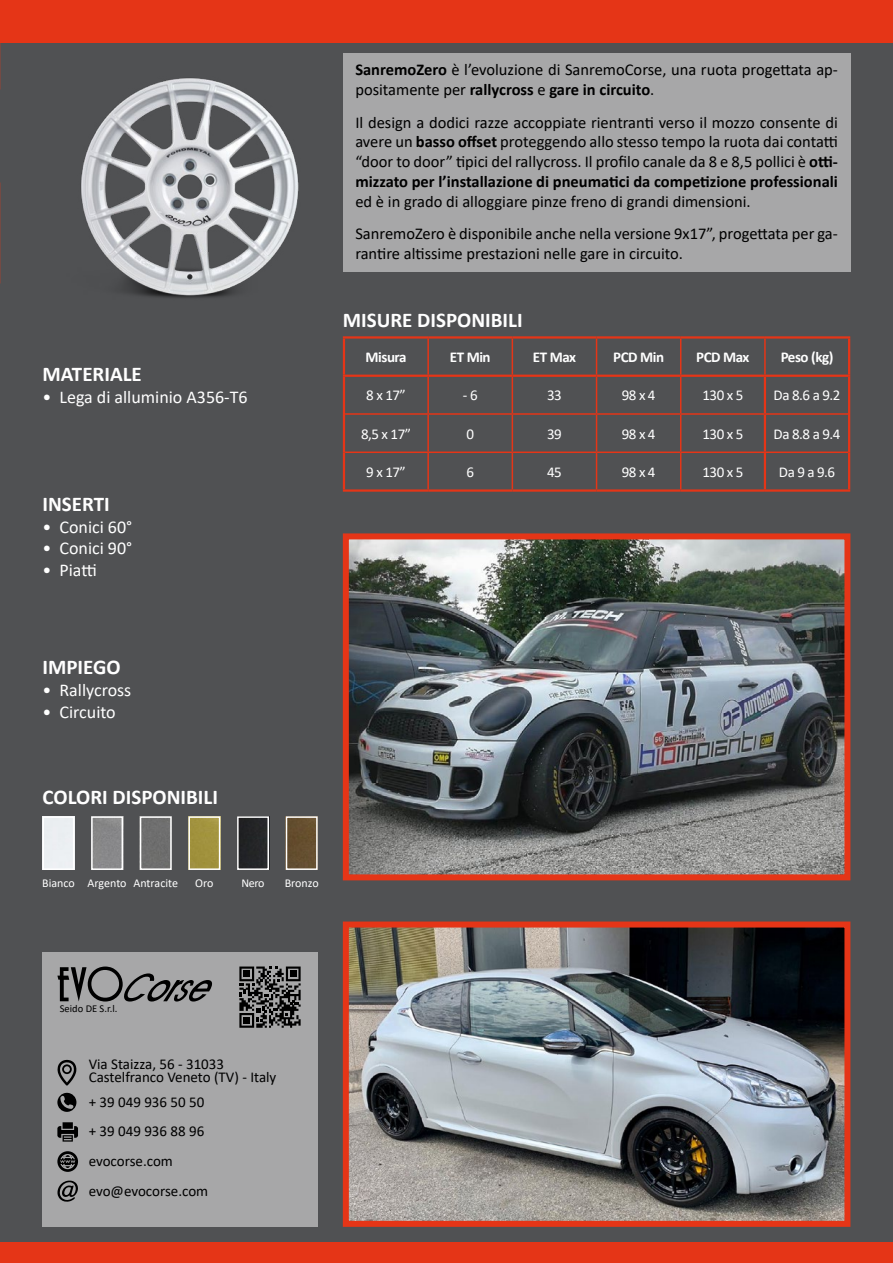
<style>
.page{position:relative;width:893px;height:1263px;background:#505153}
.page>*{position:absolute;margin:0;border:0;box-sizing:border-box;transform-origin:0 0}
.t1{font:700 21px "Calibri";color:#fff}
.t2{font:18px "Calibri";color:#fff}
.t3{font:16.5px/19.8px "Calibri";color:#000}
.t4{font:15px/29.5px "Calibri";color:#000}
.t5{font:15px "Calibri";letter-spacing:-.03em;color:#fff}
.t6{font:700 15px "Calibri";letter-spacing:-.03em;color:#fff}
.t7{font:12px "Calibri";color:#fff}
.t8{font:10.5px "Calibri";color:#000}
.s1{font-weight:700}
</style>
<div class="page">
<div style="left:43px;top:952px;width:275px;height:275px;background:#a7a7a8"></div>
<div style="left:343px;top:53px;width:507px;height:219px;background:#a7a7a8"></div>
<div style="left:0;top:1242px;width:893px;height:21px;background:#e53517"></div>
<div style="left:0;top:0;width:893px;height:43px;background:#e53517"></div>
<img style="left:350px;top:928px;width:493px;height:292px">
<div style="left:343px;top:921px;width:507px;height:306px;border:6px solid #e53517"></div>
<img style="left:350px;top:540px;width:493px;height:333px">
<div style="left:343px;top:533px;width:507px;height:347px;border:6px solid #e53517"></div>
<img style="left:81px;top:78px;width:218px;height:220px">
<svg style="left:57px;top:1060px;width:19px;height:25px"></svg>
<svg style="left:57px;top:1093px;width:19px;height:19px"></svg>
<svg style="left:57px;top:1122px;width:21px;height:19px"></svg>
<svg style="left:57px;top:1151px;width:21px;height:21px"></svg>
<svg style="left:57px;top:1180px;width:21px;height:22px"></svg>
<svg style="left:239px;top:966px;width:62px;height:62px"></svg>
<svg style="left:57px;top:966px;width:155px;height:35px"></svg>
<img style="left:46px;top:819px;width:25px;height:48px">
<div style="left:43px;top:816px;width:31px;height:54px;border:2px solid #fff"></div>
<div style="left:237px;top:816px;width:32px;height:54px;border:2px solid #fff"></div>
<img style="left:143px;top:819px;width:26px;height:48px">
<div style="left:140px;top:816px;width:32px;height:54px;border:2px solid #fff"></div>
<img style="left:94px;top:819px;width:26px;height:48px">
<div style="left:91px;top:816px;width:32px;height:54px;border:2px solid #fff"></div>
<img style="left:191px;top:819px;width:26px;height:48px">
<div style="left:188px;top:816px;width:32px;height:54px;border:2px solid #fff"></div>
<img style="left:289px;top:819px;width:26px;height:48px">
<div style="left:286px;top:816px;width:32px;height:54px;border:2px solid #fff"></div>
<hr style="left:343px;top:336px;width:85px;height:3px;background:#e53517">
<hr style="left:343px;top:339px;width:2px;height:36px;background:#e53517">
<hr style="left:428px;top:336px;width:84px;height:3px;background:#e53517">
<hr style="left:512px;top:336px;width:85px;height:3px;background:#e53517">
<hr style="left:597px;top:336px;width:84px;height:3px;background:#e53517">
<hr style="left:681px;top:336px;width:84px;height:3px;background:#e53517">
<hr style="left:765px;top:336px;width:85px;height:3px;background:#e53517">
<hr style="left:848px;top:339px;width:2px;height:36px;background:#e53517">
<hr style="left:343px;top:375px;width:85px;height:2px;background:#e53517">
<hr style="left:343px;top:377px;width:2px;height:37px;background:#e53517">
<hr style="left:428px;top:375px;width:84px;height:2px;background:#e53517">
<hr style="left:512px;top:375px;width:85px;height:2px;background:#e53517">
<hr style="left:597px;top:375px;width:84px;height:2px;background:#e53517">
<hr style="left:681px;top:375px;width:84px;height:2px;background:#e53517">
<hr style="left:765px;top:375px;width:85px;height:2px;background:#e53517">
<hr style="left:764px;top:377px;width:2px;height:36px;background:#e53517">
<hr style="left:848px;top:377px;width:2px;height:37px;background:#e53517">
<hr style="left:343px;top:414px;width:2px;height:38px;background:#e53517">
<hr style="left:764px;top:415px;width:2px;height:36px;background:#e53517">
<hr style="left:848px;top:414px;width:2px;height:38px;background:#e53517">
<hr style="left:343px;top:452px;width:2px;height:37px;background:#e53517">
<hr style="left:764px;top:453px;width:2px;height:36px;background:#e53517">
<hr style="left:848px;top:452px;width:2px;height:37px;background:#e53517">
<hr style="left:343px;top:489px;width:85px;height:3px;background:#e53517">
<hr style="left:428px;top:489px;width:84px;height:3px;background:#e53517">
<hr style="left:512px;top:489px;width:85px;height:3px;background:#e53517">
<hr style="left:597px;top:489px;width:84px;height:3px;background:#e53517">
<hr style="left:681px;top:489px;width:84px;height:3px;background:#e53517">
<hr style="left:765px;top:489px;width:85px;height:3px;background:#e53517">
<hr style="left:427px;top:339px;width:2px;height:36px;background:#e53517">
<hr style="left:512px;top:339px;width:1px;height:36px;background:#e53517">
<hr style="left:596px;top:339px;width:1px;height:36px;background:#e53517">
<hr style="left:680px;top:339px;width:1px;height:36px;background:#e53517">
<hr style="left:764px;top:339px;width:2px;height:36px;background:#e53517">
<hr style="left:427px;top:377px;width:2px;height:36px;background:#e53517">
<hr style="left:512px;top:377px;width:1px;height:36px;background:#e53517">
<hr style="left:596px;top:377px;width:1px;height:36px;background:#e53517">
<hr style="left:680px;top:377px;width:1px;height:36px;background:#e53517">
<hr style="left:345px;top:413px;width:83px;height:2px;background:#e53517">
<hr style="left:428px;top:413px;width:84px;height:2px;background:#e53517">
<hr style="left:427px;top:415px;width:2px;height:36px;background:#e53517">
<hr style="left:512px;top:413px;width:85px;height:2px;background:#e53517">
<hr style="left:512px;top:415px;width:1px;height:36px;background:#e53517">
<hr style="left:597px;top:413px;width:84px;height:2px;background:#e53517">
<hr style="left:596px;top:415px;width:1px;height:36px;background:#e53517">
<hr style="left:681px;top:413px;width:84px;height:2px;background:#e53517">
<hr style="left:680px;top:415px;width:1px;height:36px;background:#e53517">
<hr style="left:765px;top:413px;width:83px;height:2px;background:#e53517">
<hr style="left:345px;top:451px;width:83px;height:2px;background:#e53517">
<hr style="left:428px;top:451px;width:84px;height:2px;background:#e53517">
<hr style="left:427px;top:453px;width:2px;height:36px;background:#e53517">
<hr style="left:512px;top:451px;width:85px;height:2px;background:#e53517">
<hr style="left:512px;top:453px;width:1px;height:36px;background:#e53517">
<hr style="left:597px;top:451px;width:84px;height:2px;background:#e53517">
<hr style="left:596px;top:453px;width:1px;height:36px;background:#e53517">
<hr style="left:681px;top:451px;width:84px;height:2px;background:#e53517">
<hr style="left:680px;top:453px;width:1px;height:36px;background:#e53517">
<hr style="left:765px;top:451px;width:83px;height:2px;background:#e53517">
<p class="t1" style="left:43px;top:359px;width:101px">MATERIALE</p>
<p class="t2" style="left:43px;top:384px;width:207px">• Lega di alluminio A356-T6</p>
<p class="t1" style="left:43px;top:489px;width:69px">INSERTI</p>
<p class="t2" style="left:43px;top:514px;width:91px">• Conici 60°</p>
<p class="t2" style="left:43px;top:536px;width:91px">• Conici 90°</p>
<p class="t2" style="left:43px;top:557px;width:56px">• Piatti</p>
<p class="t3" style="left:355px;top:59px;width:484px"><span class="s1">SanremoZero</span> è l’evoluzione di SanremoCorse, una ruota progettata ap&shy;positamente per <span class="s1">rallycross</span> e <span class="s1">gare in circuito</span>.</p>
<p class="t3" style="left:355px;top:112px;width:484px;text-align:justify">Il design a dodici razze accoppiate rientranti verso il mozzo consente di avere un <span class="s1">basso offset</span> proteggendo allo stesso tempo la ruota dai contatti “door to door” tipici del rallycross. Il profilo canale da 8 e 8,5 pollici è <span class="s1">otti&shy;mizzato per l’installazione di pneumatici da competizione professionali</span></p>
<p class="t3" style="left:355px;top:185px;width:484px;line-height:32.5px">ed è in grado di alloggiare pinze freno di grandi dimensioni.<br>SanremoZero è disponibile anche nella versione 9x17”, progettata per ga-</p>
<p class="t3" style="left:355px;top:243px;width:329px">rantire altissime prestazioni nelle gare in circuito.</p>
<p class="t1" style="left:343px;top:305px;width:181px">MISURE DISPONIBILI</p>
<p class="t6" style="left:366px;top:347px;width:43px">Misura</p>
<p class="t6" style="left:450px;top:347px;width:42px">ET Min</p>
<p class="t6" style="left:533px;top:347px;width:45px">ET Max</p>
<p class="t6" style="left:613px;top:347px;width:52px">PCD Min</p>
<p class="t6" style="left:696px;top:347px;width:55px">PCD Max</p>
<p class="t6" style="left:781px;top:347px;width:54px">Peso (kg)</p>
<p class="t5" style="left:366px;top:385px;width:41px">8 x 17”</p>
<p class="t5" style="left:463px;top:385px;width:16px">- 6</p>
<p class="t5" style="left:547px;top:385px;width:16px">33</p>
<p class="t5" style="left:622px;top:385px;width:35px">98 x 4</p>
<p class="t5" style="left:702px;top:385px;width:42px">130 x 5</p>
<p class="t5" style="left:774px;top:385px;width:68px">Da 8.6 a 9.2</p>
<p class="t5" style="left:361px;top:423px;width:52px">8,5 x 17”</p>
<p class="t5" style="left:466px;top:423px;width:9px">0</p>
<p class="t5" style="left:547px;top:423px;width:16px">39</p>
<p class="t5" style="left:622px;top:423px;width:35px">98 x 4</p>
<p class="t5" style="left:702px;top:423px;width:42px">130 x 5</p>
<p class="t5" style="left:774px;top:423px;width:68px">Da 8.8 a 9.4</p>
<p class="t5" style="left:366px;top:462px;width:41px">9 x 17”</p>
<p class="t5" style="left:466px;top:462px;width:9px">6</p>
<p class="t5" style="left:547px;top:462px;width:16px">45</p>
<p class="t5" style="left:622px;top:462px;width:35px">98 x 4</p>
<p class="t5" style="left:702px;top:462px;width:42px">130 x 5</p>
<p class="t5" style="left:779px;top:462px;width:58px">Da 9 a 9.6</p>
<p class="t1" style="left:43px;top:652px;width:80px">IMPIEGO</p>
<p class="t2" style="left:43px;top:677px;width:90px">• Rallycross</p>
<p class="t2" style="left:43px;top:699px;width:75px">• Circuito</p>
<p class="t1" style="left:43px;top:782px;width:177px">COLORI DISPONIBILI</p>
<p class="t7" style="left:42px;top:875px;width:137px">Bianco Argento Antracite</p>
<p class="t7" style="left:195px;top:875px;width:20px">Oro</p>
<p class="t7" style="left:242px;top:875px;width:24px">Nero</p>
<p class="t7" style="left:285px;top:875px;width:35px">Bronzo</p>
<p class="t8" style="left:60px;top:1001px;width:59px">Seido DE S.r.l.</p>
<p class="t4" style="left:89px;top:1056px;width:189px;line-height:13.5px">Via Staizza, 56 - 31033<br>Castelfranco Veneto (TV) - Italy</p>
<p class="t4" style="left:89px;top:1086px;width:121px">+ 39 049 936 50 50 + 39 049 936 88 96 evocorse.com evo@evocorse.com</p>
</div>
